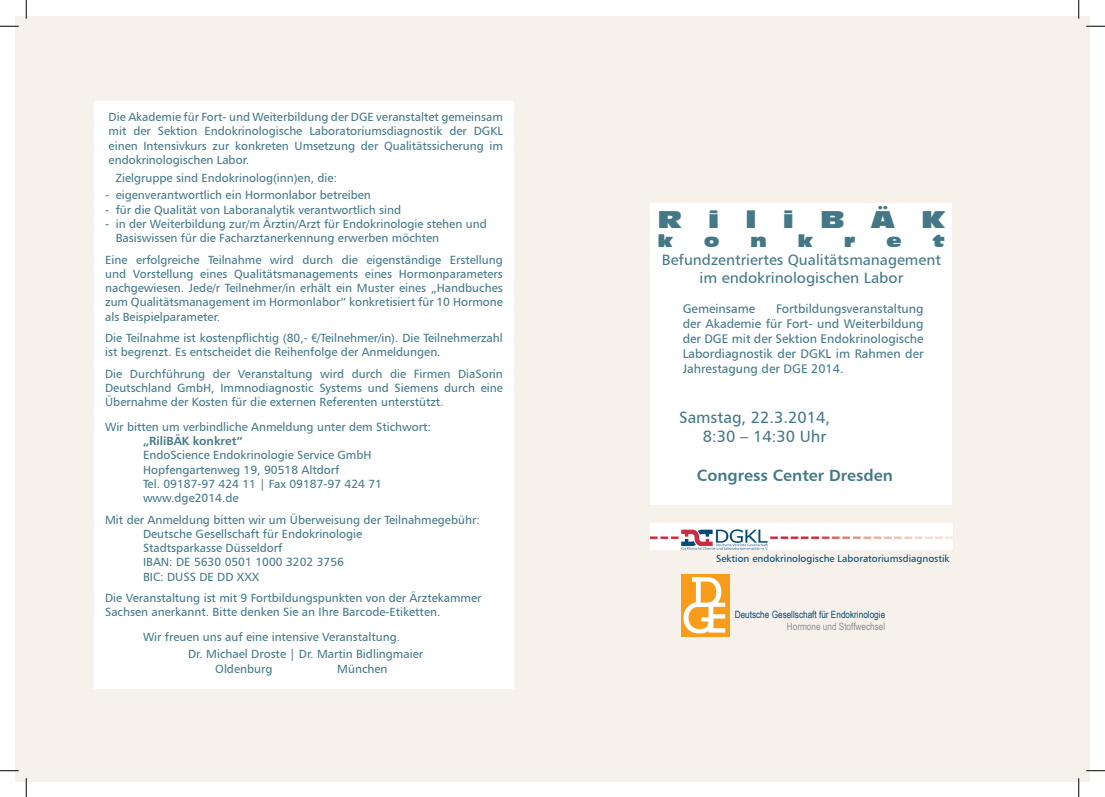
<style>
.page{position:relative;width:1105px;height:797px;background:#fff}
.page>*{position:absolute;margin:0;border:0;box-sizing:border-box;transform-origin:0 0}
.t1{font:22.5px "Incised 901 BT Nord";letter-spacing:1.19em;color:#447887}
.t2{font:16.25px/19.5px "Humanist 777 BT Roman B";color:#447887;text-align:right}
.t3{font:16.25px "Humanist 777 BT Bold B";color:#447887}
.t4{font:16.25px "Incised 901 BT Nord";color:#447887}
.t5{font:15px/18px "Humanist 777 BT Roman B";color:#447887;text-align:center}
.t6{font:12.5px/15px "Humanist 777 BT Roman B";color:#447887;text-align:justify}
.t7{font:11.88px/14.2px "Humanist 777 BT Roman B";color:#447887}
.t8{font:11.88px "Humanist 777 BT Bold B";color:#447887}
.t9{font:10px "Humanist 777 BT Roman B";color:#004c79}
.t10{font:10px "Arial Narrow";color:#004c79}
.t11{font:10px "Arial Narrow";color:#8d8f92}
.s1{font-family:"Arial Narrow"}
</style>
<div class="page">
<div style="left:16px;top:16px;width:1073px;height:765px;background:#f6f1eb"></div>
<div style="left:681px;top:574px;width:48px;height:62px;background:#f89c1c"></div>
<svg style="left:683px;top:577px;width:42px;height:56px"></svg>
<div style="left:651px;top:203px;width:301px;height:302px;background:#fff"></div>
<div style="left:94px;top:101px;width:419px;height:588px;background:#fff"></div>
<img style="left:651px;top:523px;width:301px;height:27px">
<svg style="left:0;top:25px;width:19px;height:2px"></svg>
<svg style="left:1086px;top:25px;width:19px;height:2px"></svg>
<svg style="left:0;top:770px;width:19px;height:1px"></svg>
<svg style="left:1086px;top:770px;width:19px;height:1px"></svg>
<svg style="left:25px;top:0;width:2px;height:19px"></svg>
<svg style="left:25px;top:778px;width:2px;height:19px"></svg>
<svg style="left:1078px;top:0;width:1px;height:19px"></svg>
<svg style="left:1078px;top:778px;width:1px;height:19px"></svg>
<p class="t7" style="left:109px;top:110px;width:396px;text-align:justify">Die Akademie für Fort- und Weiterbildung der DGE veranstaltet gemeinsam mit der Sektion Endokrinologische Laboratoriumsdiagnostik der DGKL einen Intensivkurs zur konkreten Umsetzung der Qualitätssicherung im endokrinologischen Labor.</p>
<p class="t7" style="left:116px;top:170px;width:223px">Zielgruppe sind Endokrinolog(inn)en, die:</p>
<p class="t7" style="left:105px;top:188px;width:267px">- eigenverantwortlich ein Hormonlabor betreiben</p>
<p class="t7" style="left:105px;top:202px;width:297px">- für die Qualität von Laboranalytik verantwortlich sind</p>
<p class="t7" style="left:116px;top:216px;width:372px;text-indent:-11px">- in der Weiterbildung zur/m Ärztin/Arzt für Endokrinologie stehen und<br>Basiswissen für die Facharztanerkennung erwerben möchten</p>
<p class="t7" style="left:105px;top:252px;width:399px;text-align:justify">Eine erfolgreiche Teilnahme wird durch die eigenständige Erstellung und Vorstellung eines Qualitätsmanagements eines Hormonparameters nachgewiesen. Jede/r Teilnehmer/in erhält ein Muster eines „Handbuches zum Qualitätsmanagement im Hormonlabor“ konkretisiert für 10 Hormone als Beispielparameter.</p>
<p class="t7" style="left:105px;top:330px;width:399px">Die Teilnahme ist kostenpflichtig (80,- <span class="s1">€</span>/Teilnehmer/in). Die Teilnehmerzahl ist begrenzt. Es entscheidet die Reihenfolge der Anmeldungen.</p>
<p class="t7" style="left:105px;top:366px;width:399px;text-align:justify">Die Durchführung der Veranstaltung wird durch die Firmen DiaSorin Deutschland GmbH, Immnodiagnostic Systems und Siemens durch eine Übernahme der Kosten für die externen Referenten unterstützt.</p>
<p class="t7" style="left:105px;top:419px;width:327px">Wir bitten um verbindliche Anmeldung unter dem Stichwort:</p>
<p class="t8" style="left:143px;top:433px;width:101px">„RiliBÄK konkret“</p>
<p class="t7" style="left:143px;top:448px;width:241px">EndoScience Endokrinologie Service GmbH Hopfengartenweg 19, 90518 Altdorf<br>Tel. 09187-97 424 11 | Fax 09187-97 424 71 www.dge2014.de</p>
<p class="t7" style="left:143px;top:512px;width:338px;text-indent:-38px">Mit der Anmeldung bitten wir um Überweisung der Teilnahmegebühr:<br>Deutsche Gesellschaft für Endokrinologie<br>Stadtsparkasse Düsseldorf<br>IBAN: DE 5630 0501 1000 3202 3756<br>BIC: DUSS DE DD XXX</p>
<p class="t7" style="left:105px;top:590px;width:378px">Die Veranstaltung ist mit 9 Fortbildungspunkten von der Ärztekammer<br>Sachsen anerkannt. Bitte denken Sie an Ihre Barcode-Etiketten.</p>
<p class="t7" style="left:188px;top:627px;width:237px;line-height:17.5px;text-indent:-45px">Wir freuen uns auf eine intensive Veranstaltung.<br>Dr. Michael Droste | Dr. Martin Bidlingmaier</p>
<p class="t7" style="left:215px;top:661px;width:59px">Oldenburg</p>
<p class="t7" style="left:337px;top:661px;width:52px">München</p>
<h1 class="t1" style="left:658px;top:205px;width:289px">RiliBÄK</h1>
<h2 class="t4" style="left:658px;top:231px;width:17px">k</h2>
<h2 class="t4" style="left:704px;top:231px;width:17px">o</h2>
<h2 class="t4" style="left:750px;top:231px;width:18px">n</h2>
<h2 class="t4" style="left:798px;top:231px;width:17px">k</h2>
<h2 class="t4" style="left:844px;top:231px;width:13px">r</h2>
<h2 class="t4" style="left:886px;top:231px;width:17px">e</h2>
<h2 class="t4" style="left:933px;top:231px;width:13px">t</h2>
<p class="t5" style="left:662px;top:251px;width:280px">Befundzentriertes Qualitätsmanagement im endokrinologischen Labor</p>
<p class="t6" style="left:683px;top:301px;width:74px">Gemeinsame</p>
<p class="t6" style="left:683px;top:301px;width:242px;text-indent:93px">Fortbildungsveranstaltung der Akademie für Fort- und Weiterbildung der DGE mit der Sektion Endokrinologische Labordiagnostik der DGKL im Rahmen der Jahrestagung der DGE 2014.</p>
<h2 class="t2" style="left:679px;top:407px;width:153px">Samstag, 22.3.2014,<br>8:30 – 14:30 Uhr</h2>
<h2 class="t3" style="left:697px;top:465px;width:197px">Congress Center Dresden</h2>
<p class="t9" style="left:716px;top:552px;width:235px">Sektion endokrinologische Laboratoriumsdiagnostik</p>
<p class="t10" style="left:735px;top:607px;width:152px">Deutsche Gesellschaft für Endokrinologie</p>
<p class="t11" style="left:787px;top:619px;width:100px">Hormone und Stoffwechsel</p>
</div>
